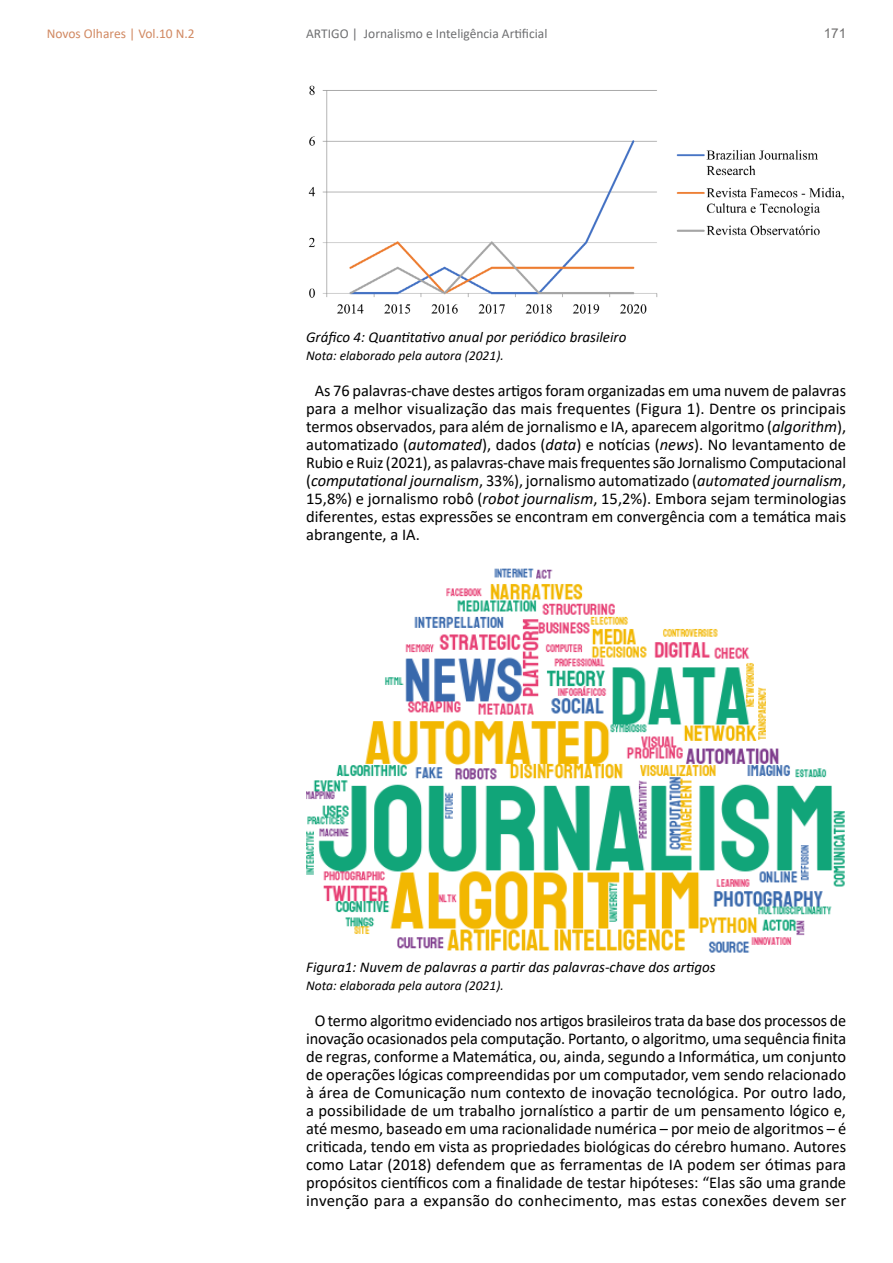
<style>
.page{position:relative;width:893px;height:1263px;background:#fff}
.page>*{position:absolute;margin:0;border:0;box-sizing:border-box;transform-origin:0 0}
.t1{font:16.5px/18px "Calibri";color:#000;text-align:justify}
.t2{font:italic 15px "Calibri";color:#000}
.t3{font:italic 13.5px "Calibri";color:#000}
.t4{font:13.5px "Calibri";color:#6e6f71}
.t5{font:13.5px "Calibri";color:#d18962}
.t6{font:13.5px "Arial";color:#706f6f}
.s1{font-style:italic}
</style>
<div class="page">
<img style="left:308px;top:85px;width:536px;height:229px">
<img style="left:306px;top:568px;width:539px;height:385px">
<p class="t5" style="left:47px;top:24px;width:150px">Novos Olhares | Vol.10 N.2</p>
<p class="t4" style="left:306px;top:24px;width:243px">ARTIGO | Jornalismo e Inteligência Artificial</p>
<p class="t6" style="left:824px;top:24px;width:24px">171</p>
<p class="t2" style="left:306px;top:327px;width:322px">Gráfico 4: Quantitativo anual por periódico brasileiro</p>
<p class="t3" style="left:306px;top:346px;width:199px">Nota: elaborado pela autora (2021).</p>
<p class="t1" style="left:306px;top:381px;width:542px;text-indent:9px">As 76 palavras-chave destes artigos foram organizadas em uma nuvem de palavras para a melhor visualização das mais frequentes (Figura 1). Dentre os principais termos observados, para além de jornalismo e IA, aparecem algoritmo (<span class="s1">algorithm</span>), automatizado (<span class="s1">automated</span>), dados (<span class="s1">data</span>) e notícias (<span class="s1">news</span>). No levantamento de Rubio e Ruiz (2021), as palavras-chave mais frequentes são Jornalismo Computacional (<span class="s1">computational journalism</span>, 33%), jornalismo automatizado (<span class="s1">automated journalism</span>, 15,8%) e jornalismo robô (<span class="s1">robot journalism</span>, 15,2%). Embora sejam terminologias diferentes, estas expressões se encontram em convergência com a temática mais abrangente, a IA.</p>
<p class="t2" style="left:306px;top:957px;width:411px">Figura1: Nuvem de palavras a partir das palavras-chave dos artigos</p>
<p class="t3" style="left:306px;top:976px;width:199px">Nota: elaborada pela autora (2021).</p>
<p class="t1" style="left:306px;top:1011px;width:542px;text-align:center">O termo algoritmo evidenciado nos artigos brasileiros trata da base dos processos de inovação ocasionados pela computação. Portanto, o algoritmo, uma sequência finita de regras, conforme a Matemática, ou, ainda, segundo a Informática, um conjunto de operações lógicas compreendidas por um computador, vem sendo relacionado à área de Comunicação num contexto de inovação tecnológica. Por outro lado, a possibilidade de um trabalho jornalístico a partir de um pensamento lógico e, até mesmo, baseado em uma racionalidade numérica – por meio de algoritmos – é criticada, tendo em vista as propriedades biológicas do cérebro humano. Autores como Latar (2018) defendem que as ferramentas de IA podem ser ótimas para propósitos científicos com a finalidade de testar hipóteses: “Elas são uma grande invenção para a expansão do conhecimento, mas estas conexões devem ser</p>
</div>
